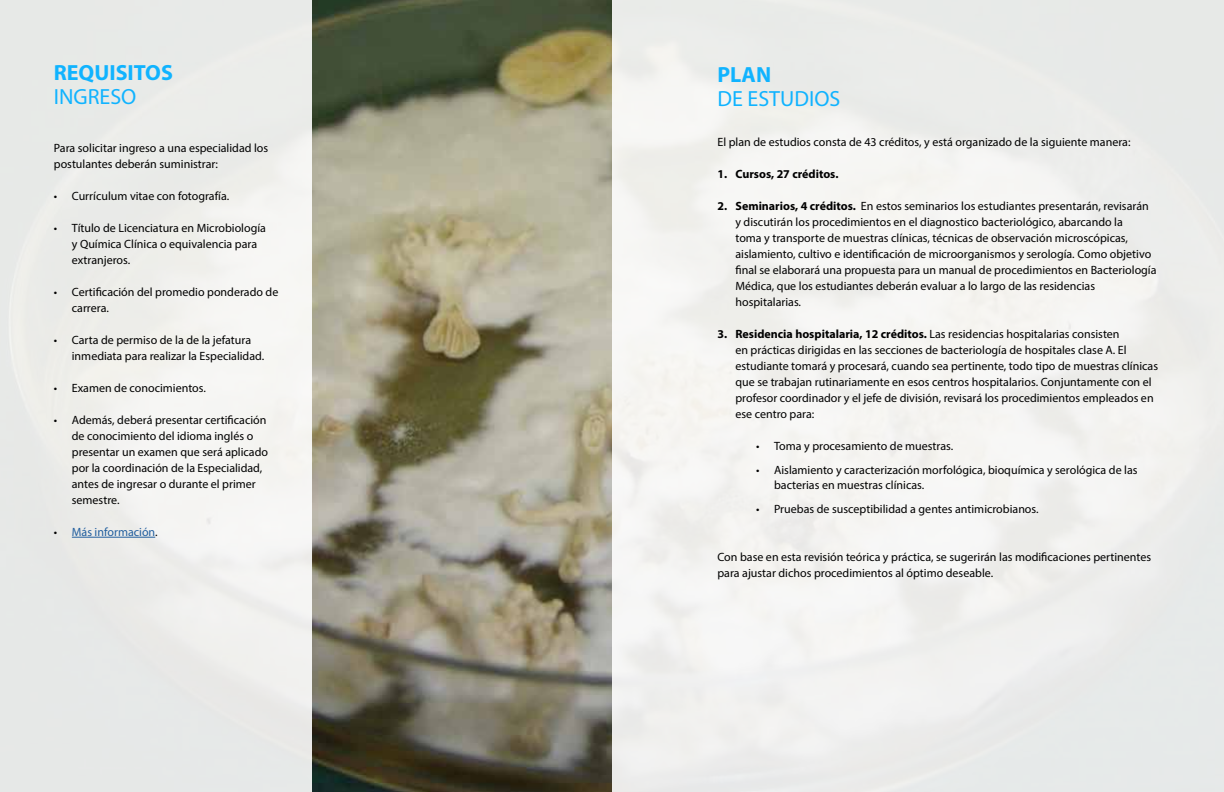
<style>
.page{position:relative;width:1224px;height:792px;background:#fff}
.page>*{position:absolute;margin:0;border:0;box-sizing:border-box;transform-origin:0 0}
.t1{font:22px "Myriad Pro";color:#10b3ff}
.t2{font:700 22px "Myriad Pro";color:#10b3ff}
.t3{font:12px/16px "Myriad Pro";color:#000}
.t4{font:700 12px "Myriad Pro";color:#000}
.t5{font:12px "Myriad Pro";color:#215e9e}
.s1{color:#000}
.s2{font-weight:700}
</style>
<div class="page">
<img style="left:312px;top:0;width:300px;height:792px">
<div style="left:612px;top:0;width:612px;height:792px;background:#f1f1ef"></div>
<div style="left:0;top:0;width:312px;height:792px;background:#ebece9"></div>
<hr style="left:72px;top:537px;width:83px;height:1px;background:#215e9e">
<h1 class="t2" style="left:54px;top:58px;width:121px">REQUISITOS</h1>
<h1 class="t1" style="left:54px;top:83px;width:84px">INGRESO</h1>
<p class="t3" style="left:54px;top:140px;width:216px">Para solicitar ingreso a una especialidad los postulantes deberán suministrar:</p>
<p class="t3" style="left:54px;top:188px;width:177px">• Currículum vitae con fotografía.</p>
<p class="t3" style="left:72px;top:220px;width:196px;text-indent:-18px">• Título de Licenciatura en Microbiología y Química Clínica o equivalencia para extranjeros.</p>
<p class="t3" style="left:72px;top:284px;width:208px;text-indent:-18px">• Certificación del promedio ponderado de carrera.</p>
<p class="t3" style="left:72px;top:332px;width:194px;text-indent:-18px">• Carta de permiso de la de la jefatura inmediata para realizar la Especialidad.</p>
<p class="t3" style="left:54px;top:380px;width:154px">• Examen de conocimientos.</p>
<p class="t3" style="left:72px;top:412px;width:198px;text-indent:-18px">• Además, deberá presentar certificación de conocimiento del idioma inglés o presentar un examen que será aplicado por la coordinación de la Especialidad, antes de ingresar o durante el primer semestre.</p>
<p class="t5" style="left:54px;top:525px;width:105px"><span class="s1">•</span> Más información<span class="s1">.</span></p>
<h1 class="t2" style="left:717px;top:60px;width:55px">PLAN</h1>
<h1 class="t1" style="left:717px;top:85px;width:124px">DE ESTUDIOS</h1>
<p class="t3" style="left:717px;top:133px;width:415px">El plan de estudios consta de 43 créditos, y está organizado de la siguiente manera:</p>
<p class="t4" style="left:717px;top:166px;width:123px">1. Cursos, 27 créditos.</p>
<p class="t3" style="left:735px;top:197px;width:423px;text-indent:-18px"><span class="s2">2. Seminarios, 4 créditos.</span> En estos seminarios los estudiantes presentarán, revisarán y discutirán los procedimientos en el diagnostico bacteriológico, abarcando la<br>toma y transporte de muestras clínicas, técnicas de observación microscópicas, aislamiento, cultivo e identificación de microorganismos y serología. Como objetivo final se elaborará una propuesta para un manual de procedimientos en Bacteriología Médica, que los estudiantes deberán evaluar a lo largo de las residencias hospitalarias.</p>
<p class="t3" style="left:735px;top:325px;width:424px;text-indent:-18px"><span class="s2">3. Residencia hospitalaria, 12 créditos.</span> Las residencias hospitalarias consisten<br>en prácticas dirigidas en las secciones de bacteriología de hospitales clase A. El estudiante tomará y procesará, cuando sea pertinente, todo tipo de muestras clínicas que se trabajan rutinariamente en esos centros hospitalarios. Conjuntamente con el profesor coordinador y el jefe de división, revisará los procedimientos empleados en ese centro para:</p>
<p class="t3" style="left:756px;top:437px;width:199px">• Toma y procesamiento de muestras.</p>
<p class="t3" style="left:774px;top:462px;width:365px;line-height:15px;text-indent:-18px">• Aislamiento y caracterización morfológica, bioquímica y serológica de las bacterias en muestras clínicas.</p>
<p class="t3" style="left:756px;top:500px;width:284px">• Pruebas de susceptibilidad a gentes antimicrobianos.</p>
<p class="t3" style="left:717px;top:548px;width:435px">Con base en esta revisión teórica y práctica, se sugerirán las modificaciones pertinentes para ajustar dichos procedimientos al óptimo deseable.</p>
</div>
